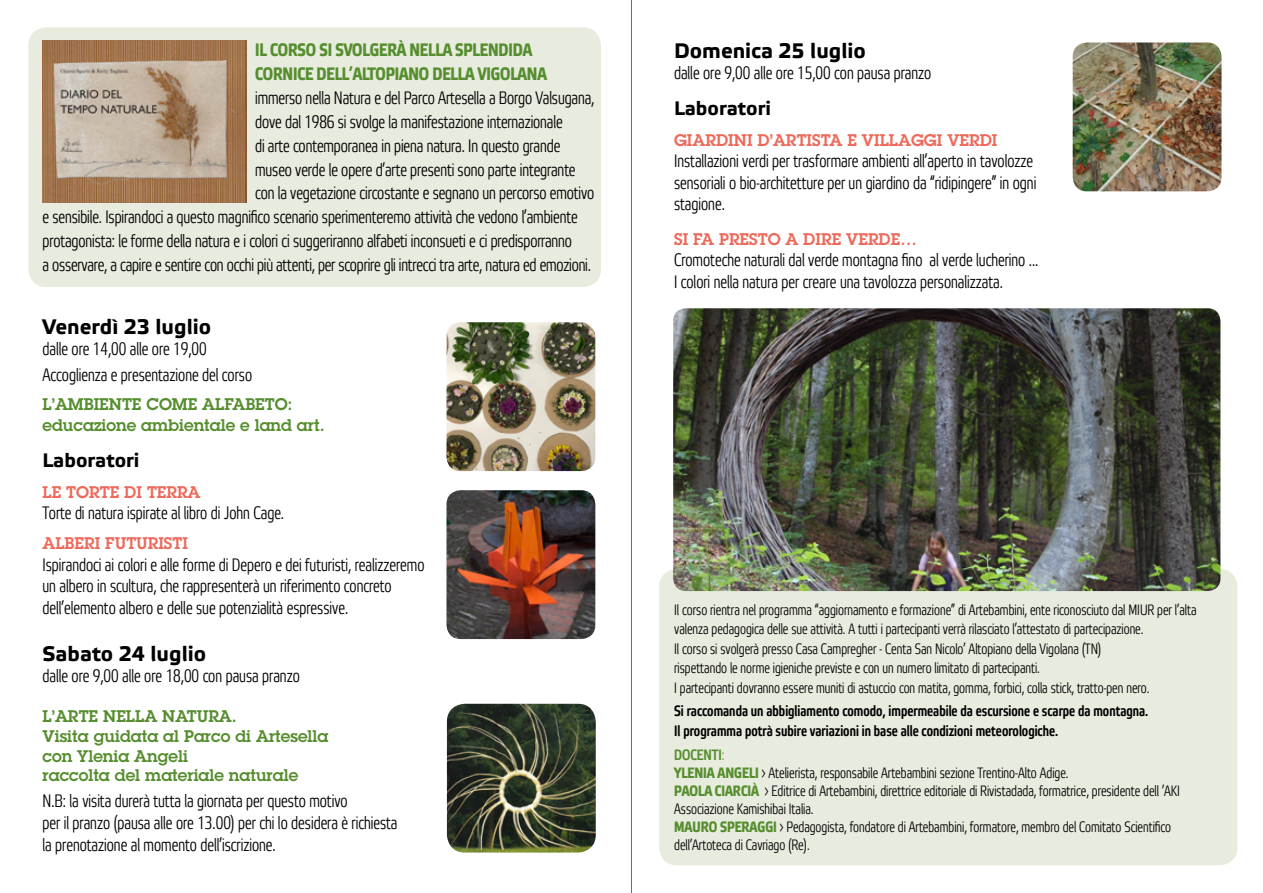
<style>
.page{position:relative;width:1263px;height:893px;background:#fff}
.page>*{position:absolute;margin:0;border:0;box-sizing:border-box;transform-origin:0 0}
.t1{font:700 21px "Etelka Text";color:#000}
.t2{font:700 19.5px "Etelka Text";color:#000}
.t3{font:300 18px/21.6px "Etelka Narrow";color:#000}
.t4{font:700 18px/24px "Etelka Narrow Text";letter-spacing:-.005em;color:#568e2f}
.t5{font:600 16.5px/19.8px "Lubalin Graph Std";color:#568e2f}
.t6{font:600 16.5px "Lubalin Graph Std";color:#ed6a5b}
.t7{font:300 15px/18px "Etelka Narrow";color:#000}
.t8{font:500 15px/19.5px "Etelka Narrow";color:#000}
.s1{font-weight:500;color:#568e2f}
.s2{color:#568e2f}
.s3{font-family:"Etelka Narrow Text";font-weight:700;color:#568e2f}
</style>
<div class="page">
<div style="left:659px;top:569px;width:578px;height:296px;background:#e8ecde;border-radius:18px"></div>
<div style="left:28px;top:27px;width:573px;height:260px;background:#e8ecde;border-radius:18px"></div>
<hr style="left:631px;top:0;width:1px;height:893px;background:#706f6f">
<img style="left:446px;top:322px;width:149px;height:149px">
<img style="left:446px;top:490px;width:149px;height:149px">
<img style="left:1073px;top:43px;width:148px;height:148px">
<img style="left:43px;top:40px;width:204px;height:162px">
<img style="left:673px;top:308px;width:547px;height:283px">
<img style="left:447px;top:704px;width:149px;height:149px">
<p class="t4" style="left:255px;top:38px;width:293px">IL CORSO SI SVOLGERÀ NELLA SPLENDIDA<br>CORNICE DELL’ALTOPIANO DELLA VIGOLANA</p>
<p class="t3" style="left:255px;top:87px;width:341px">immerso nella Natura e del Parco Artesella a Borgo Valsugana,</p>
<p class="t3" style="left:255px;top:111px;width:309px">dove dal 1986 si svolge la manifestazione internazionale</p>
<p class="t3" style="left:255px;top:135px;width:307px">di arte contemporanea in piena natura. In questo grande</p>
<p class="t3" style="left:255px;top:159px;width:322px">museo verde le opere d’arte presenti sono parte integrante</p>
<p class="t3" style="left:255px;top:183px;width:341px">con la vegetazione circostante e segnano un percorso emotivo</p>
<p class="t3" style="left:43px;top:207px;width:537px">e sensibile. Ispirandoci a questo magnifico scenario sperimenteremo attività che vedono l’ambiente</p>
<p class="t3" style="left:43px;top:231px;width:531px">protagonista: le forme della natura e i colori ci suggeriranno alfabeti inconsueti e ci predisporranno</p>
<p class="t3" style="left:43px;top:255px;width:550px">a osservare, a capire e sentire con occhi più attenti, per scoprire gli intrecci tra arte, natura ed emozioni.</p>
<p class="t1" style="left:43px;top:313px;width:170px">Venerdì 23 luglio</p>
<p class="t3" style="left:43px;top:337px;width:211px;line-height:25.8px">dalle ore 14,00 alle ore 19,00<br>Accoglienza e presentazione del corso</p>
<p class="t5" style="left:43px;top:393px;width:284px;line-height:21.6px">L’AMBIENTE COME ALFABETO: educazione ambientale e land art.</p>
<p class="t2" style="left:43px;top:448px;width:98px">Laboratori</p>
<p class="t6" style="left:43px;top:481px;width:159px">LE TORTE DI TERRA</p>
<p class="t3" style="left:43px;top:503px;width:243px">Torte di natura ispirate al libro di John Cage.</p>
<p class="t6" style="left:43px;top:532px;width:147px">ALBERI FUTURISTI</p>
<p class="t3" style="left:43px;top:555px;width:383px">Ispirandoci ai colori e alle forme di Depero e dei futuristi, realizzeremo un albero in scultura, che rappresenterà un riferimento concreto dell’elemento albero e delle sue potenzialità espressive.</p>
<p class="t1" style="left:43px;top:640px;width:165px">Sabato 24 luglio</p>
<p class="t3" style="left:43px;top:666px;width:259px">dalle ore 9,00 alle ore 18,00 con pausa pranzo</p>
<p class="t5" style="left:43px;top:706px;width:287px">L’ARTE NELLA NATURA.<br>Visita guidata al Parco di Artesella con Ylenia Angeli<br>raccolta del materiale naturale</p>
<p class="t3" style="left:43px;top:791px;width:356px">N.B: la visita durerà tutta la giornata per questo motivo<br>per il pranzo (pausa alle ore 13.00) per chi lo desidera è richiesta la prenotazione al momento dell’iscrizione.</p>
<p class="t1" style="left:674px;top:37px;width:193px">Domenica 25 luglio</p>
<p class="t3" style="left:674px;top:63px;width:259px">dalle ore 9,00 alle ore 15,00 con pausa pranzo</p>
<p class="t2" style="left:674px;top:96px;width:98px">Laboratori</p>
<p class="t6" style="left:674px;top:129px;width:325px">GIARDINI D’ARTISTA E VILLAGGI VERDI</p>
<p class="t3" style="left:674px;top:151px;width:364px">Installazioni verdi per trasformare ambienti all’aperto in tavolozze sensoriali o bio-architetture per un giardino da “ridipingere” in ogni stagione.</p>
<p class="t6" style="left:674px;top:228px;width:244px">SI FA PRESTO A DIRE VERDE…</p>
<p class="t3" style="left:674px;top:250px;width:366px">Cromoteche naturali dal verde montagna fino al verde lucherino ...<br>I colori nella natura per creare una tavolozza personalizzata.</p>
<p class="t7" style="left:674px;top:600px;width:524px;line-height:19.5px">Il corso rientra nel programma “aggiornamento e formazione” di Artebambini, ente riconosciuto dal MIUR per l’alta valenza pedagogica delle sue attività. A tutti i partecipanti verrà rilasciato l’attestato di partecipazione.<br>Il corso si svolgerà presso Casa Campregher - Centa San Nicolo’ Altopiano della Vigolana (TN)<br>rispettando le norme igieniche previste e con un numero limitato di partecipanti.<br>I partecipanti dovranno essere muniti di astuccio con matita, gomma, forbici, colla stick, tratto-pen nero.</p>
<p class="t8" style="left:674px;top:702px;width:476px">Si raccomanda un abbigliamento comodo, impermeabile da escursione e scarpe da montagna.<br>Il programma potrà subire variazioni in base alle condizioni meteorologiche.</p>
<p class="t7" style="left:674px;top:746px;width:507px"><span class="s1">DOCENTI</span><span class="s2">:<br></span><span class="s3">YLENIA ANGELI</span> › Atelierista, responsabile Artebambini sezione Trentino-Alto Adige.<br><span class="s3">PAOLA CIARCIÀ</span> › Editrice di Artebambini, direttrice editoriale di Rivistadada, formatrice, presidente dell ’AKI Associazione Kamishibai Italia.<br><span class="s3">MAURO SPERAGGI</span> › Pedagogista, fondatore di Artebambini, formatore, membro del Comitato Scientifico dell’Artoteca di Cavriago (Re).</p>
</div>
